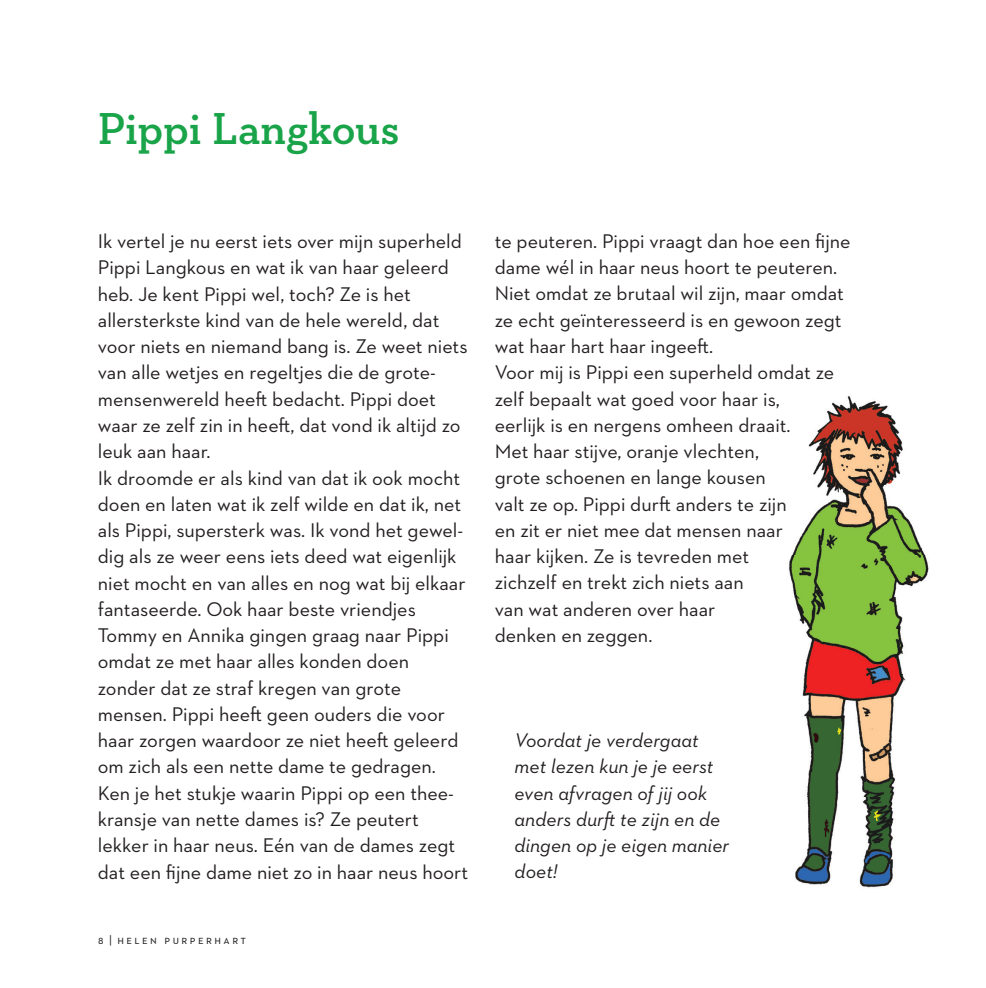
<style>
.page{position:relative;width:986px;height:988px;background:#fff}
.page>*{position:absolute;margin:0;border:0;box-sizing:border-box;transform-origin:0 0}
.t1{font:600 45.5px "Neutraface Slab Text";letter-spacing:-.005em;color:#1aa449}
.t2{font:20.12px/26.2px "Neutraface 2 Text";color:#231f20}
.t3{font:italic 20.12px/26.2px "Neutraface 2 Text";color:#231f20}
.t4{font:12.25px "Neutraface 2 Text";letter-spacing:.2em;color:#231f20}
</style>
<div class="page">
<img style="left:789px;top:396px;width:140px;height:492px">
<h1 class="t1" style="left:98px;top:100px;width:303px">Pippi Langkous</h1>
<p class="t2" style="left:98px;top:228px;width:372px">Ik vertel je nu eerst iets over mijn superheld Pippi Langkous en wat ik van haar geleerd heb. Je kent Pippi wel, toch? Ze is het allersterkste kind van de hele wereld, dat voor niets en niemand bang is. Ze weet niets van alle wetjes en regeltjes die de grote&shy;mensenwereld heeft bedacht. Pippi doet waar ze zelf zin in heeft, dat vond ik altijd zo leuk aan haar.<br>Ik droomde er als kind van dat ik ook mocht doen en laten wat ik zelf wilde en dat ik, net als Pippi, supersterk was. Ik vond het gewel&shy;dig als ze weer eens iets deed wat eigenlijk niet mocht en van alles en nog wat bij elkaar fantaseerde. Ook haar beste vriendjes Tommy en Annika gingen graag naar Pippi omdat ze met haar alles konden doen zonder dat ze straf kregen van grote mensen. Pippi heeft geen ouders die voor haar zorgen waardoor ze niet heeft geleerd om zich als een nette dame te gedragen.<br>Ken je het stukje waarin Pippi op een thee&shy;kransje van nette dames is? Ze peutert lekker in haar neus. Eén van de dames zegt dat een fijne dame niet zo in haar neus hoort</p>
<p class="t2" style="left:495px;top:227px;width:357px">te peuteren. Pippi vraagt dan hoe een fijne dame wél in haar neus hoort te peuteren.<br>Niet omdat ze brutaal wil zijn, maar omdat ze echt geïnteresseerd is en gewoon zegt wat haar hart haar ingeeft.<br>Voor mij is Pippi een superheld omdat ze zelf bepaalt wat goed voor haar is,<br>eerlijk is en nergens omheen draait.<br>Met haar stijve, oranje vlechten,<br>grote schoenen en lange kousen<br>valt ze op. Pippi durft anders te zijn<br>en zit er niet mee dat mensen naar<br>haar kijken. Ze is tevreden met<br>zichzelf en trekt zich niets aan<br>van wat anderen over haar<br>denken en zeggen.</p>
<p class="t3" style="left:515px;top:726px;width:216px">Voordat je verdergaat met lezen kun je je eerst even afvragen of jij ook anders durft te zijn en de dingen op je eigen manier doet!</p>
<p class="t4" style="left:98px;top:931px;width:150px">8 | helen purperhart</p>
</div>
